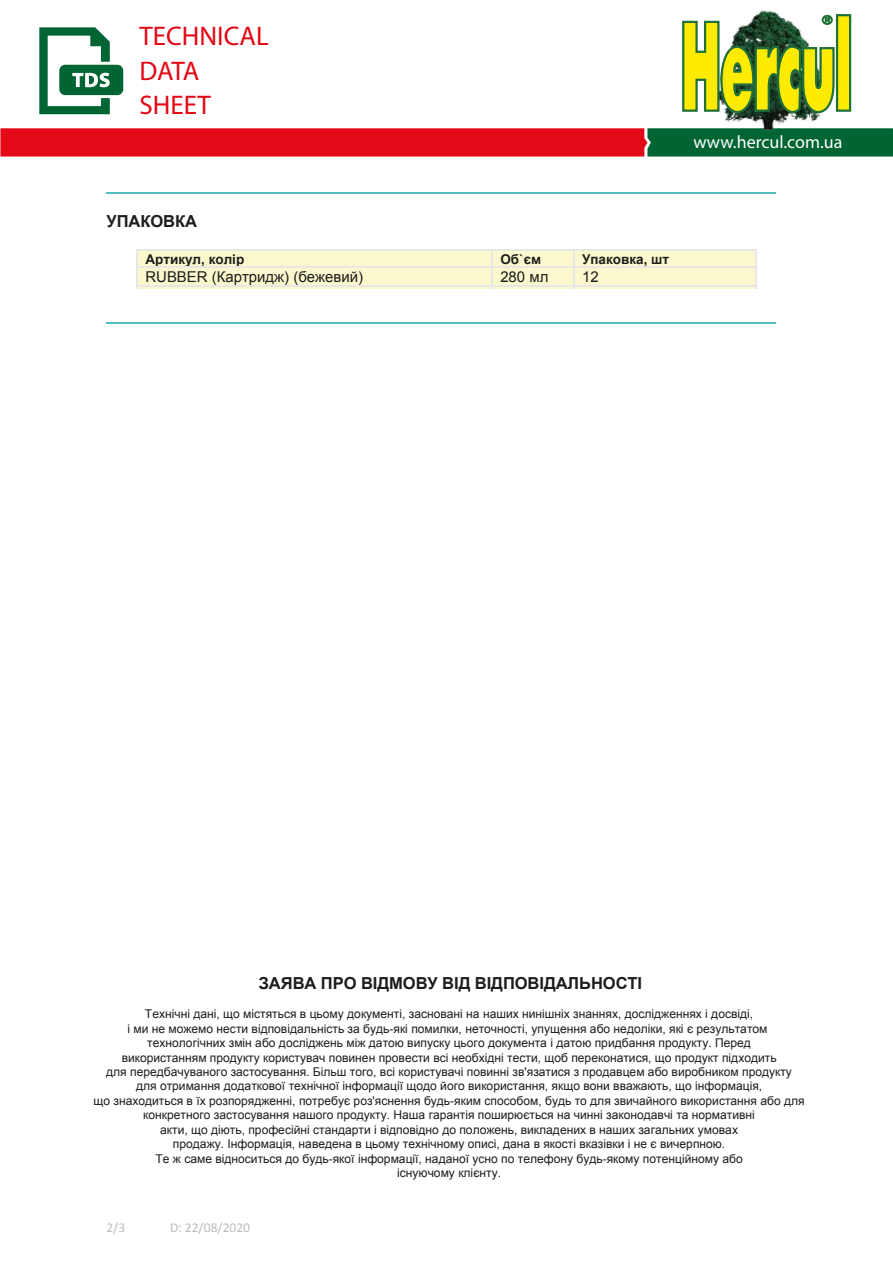
<style>
.page{position:relative;width:893px;height:1263px;background:#fff}
.page>*{position:absolute;margin:0;border:0;box-sizing:border-box;transform-origin:0 0}
.t1{font:27px "Myriad Pro";color:#e30613}
.t2{font:18px "Myriad Pro";color:#fff}
.t3{font:700 16.5px "Arial";letter-spacing:-.005em;color:#1d1d1b}
.t4{font:15px "Arial";color:#1d1d1b}
.t5{font:700 13.5px "Arial";color:#1d1d1b}
.t6{font:13.5px "Calibri";color:#bdbcbc}
.t7{font:12px/14.4px "Arial";color:#1d1d1b;text-align:center}
</style>
<div class="page">
<hr style="left:106px;top:192px;width:670px;height:2px;background:#4fbdc2">
<hr style="left:106px;top:323px;width:670px;height:1px;background:#4fbdc2">
<div style="left:138px;top:251px;width:7px;height:16px;background:#fcf8ce"></div>
<div style="left:484px;top:251px;width:8px;height:16px;background:#fcf8ce"></div>
<div style="left:145px;top:251px;width:339px;height:16px;background:#fcf8ce"></div>
<div style="left:493px;top:251px;width:7px;height:16px;background:#fcf8ce"></div>
<div style="left:566px;top:251px;width:7px;height:16px;background:#fcf8ce"></div>
<div style="left:500px;top:251px;width:66px;height:16px;background:#fcf8ce"></div>
<div style="left:574px;top:251px;width:8px;height:16px;background:#fcf8ce"></div>
<div style="left:748px;top:251px;width:7px;height:16px;background:#fcf8ce"></div>
<div style="left:582px;top:251px;width:166px;height:16px;background:#fcf8ce"></div>
<hr style="left:138px;top:250px;width:354px;height:1px;background:#e7e7e6">
<hr style="left:493px;top:250px;width:80px;height:1px;background:#e7e7e6">
<hr style="left:575px;top:250px;width:180px;height:1px;background:#e7e7e6">
<svg style="left:573px;top:250px;width:2px;height:16px"></svg>
<svg style="left:755px;top:250px;width:2px;height:18px"></svg>
<div style="left:138px;top:268px;width:7px;height:17px;background:#fcf8ce"></div>
<div style="left:484px;top:268px;width:8px;height:17px;background:#fcf8ce"></div>
<hr style="left:138px;top:285px;width:354px;height:3px;background:#fcf8ce">
<div style="left:145px;top:268px;width:339px;height:17px;background:#fcf8ce"></div>
<div style="left:493px;top:268px;width:7px;height:17px;background:#fcf8ce"></div>
<div style="left:566px;top:268px;width:7px;height:17px;background:#fcf8ce"></div>
<hr style="left:493px;top:285px;width:80px;height:3px;background:#fcf8ce">
<div style="left:500px;top:268px;width:66px;height:17px;background:#fcf8ce"></div>
<div style="left:574px;top:268px;width:8px;height:17px;background:#fcf8ce"></div>
<div style="left:748px;top:268px;width:7px;height:17px;background:#fcf8ce"></div>
<hr style="left:574px;top:285px;width:181px;height:3px;background:#fcf8ce">
<div style="left:582px;top:268px;width:166px;height:17px;background:#fcf8ce"></div>
<svg style="left:137px;top:250px;width:1px;height:38px"></svg>
<svg style="left:492px;top:250px;width:1px;height:38px"></svg>
<hr style="left:573px;top:268px;width:2px;height:20px;background:#e7e7e6">
<hr style="left:755px;top:268px;width:2px;height:20px;background:#e7e7e6">
<hr style="left:138px;top:266px;width:617px;height:2px;background:#e7e7e6">
<hr style="left:138px;top:286px;width:617px;height:1px;background:#e7e7e6">
<svg style="left:0;top:128px;width:893px;height:29px;background:#b42323"></svg>
<img style="left:704px;top:10px;width:132px;height:133px">
<svg style="left:682px;top:15px;width:154px;height:99px"></svg>
<div style="left:836px;top:14px;width:15px;height:98px;background:#ffeb00;border:2px solid #21713b"></div>
<div style="left:58px;top:63px;width:67px;height:34px;background:#006533;border-radius:7px"></div>
<div style="left:56px;top:62px;width:70px;height:36px;border:3px solid #fff;border-radius:7px"></div>
<svg style="left:39px;top:27px;width:71px;height:87px"></svg>
<h1 class="t1" style="left:140px;top:20px;width:131px">TECHNICAL</h1>
<h1 class="t1" style="left:140px;top:54px;width:61px">DATA</h1>
<h1 class="t1" style="left:140px;top:88px;width:73px">SHEET</h1>
<h2 class="t2" style="left:693px;top:131px;width:150px">www.hercul.com.ua</h2>
<h3 class="t3" style="left:106px;top:210px;width:92px">УПАКОВКА</h3>
<p class="t5" style="left:145px;top:250px;width:100px">Артикул, колір</p>
<p class="t5" style="left:500px;top:250px;width:42px">Об`єм</p>
<p class="t5" style="left:582px;top:250px;width:88px">Упаковка, шт</p>
<p class="t4" style="left:145px;top:267px;width:219px">RUBBER (Картридж) (бежевий)</p>
<p class="t4" style="left:500px;top:267px;width:50px">280 мл</p>
<p class="t4" style="left:582px;top:267px;width:18px">12</p>
<h3 class="t3" style="left:259px;top:972px;width:385px">ЗАЯВА ПРО ВІДМОВУ ВІД ВІДПОВІДАЛЬНОСТІ</h3>
<p class="t7" style="left:93px;top:1007px;width:713px">Технічні дані, що містяться в цьому документі, засновані на наших нинішніх знаннях, дослідженнях і досвіді,<br>і ми не можемо нести відповідальність за будь-які помилки, неточності, упущення або недоліки, які є результатом технологічних змін або досліджень між датою випуску цього документа і датою придбання продукту. Перед<br>використанням продукту користувач повинен провести всі необхідні тести, щоб переконатися, що продукт підходить<br>для передбачуваного застосування. Більш того, всі користувачі повинні зв'язатися з продавцем або виробником продукту<br>для отримання додаткової технічної інформації щодо його використання, якщо вони вважають, що інформація,<br>що знаходиться в їх розпорядженні, потребує роз'яснення будь-яким способом, будь то для звичайного використання або для конкретного застосування нашого продукту. Наша гарантія поширюється на чинні законодавчі та нормативні<br>акти, що діють, професійні стандарти і відповідно до положень, викладених в наших загальних умовах<br>продажу. Інформація, наведена в цьому технічному описі, дана в якості вказівки і не є вичерпною.<br>Те ж саме відноситься до будь-якої інформації, наданої усно по телефону будь-якому потенційному або<br>існуючому клієнту.</p>
<p class="t6" style="left:106px;top:1219px;width:20px">2/3</p>
<p class="t6" style="left:170px;top:1219px;width:82px">D: 22/08/2020</p>
</div>
